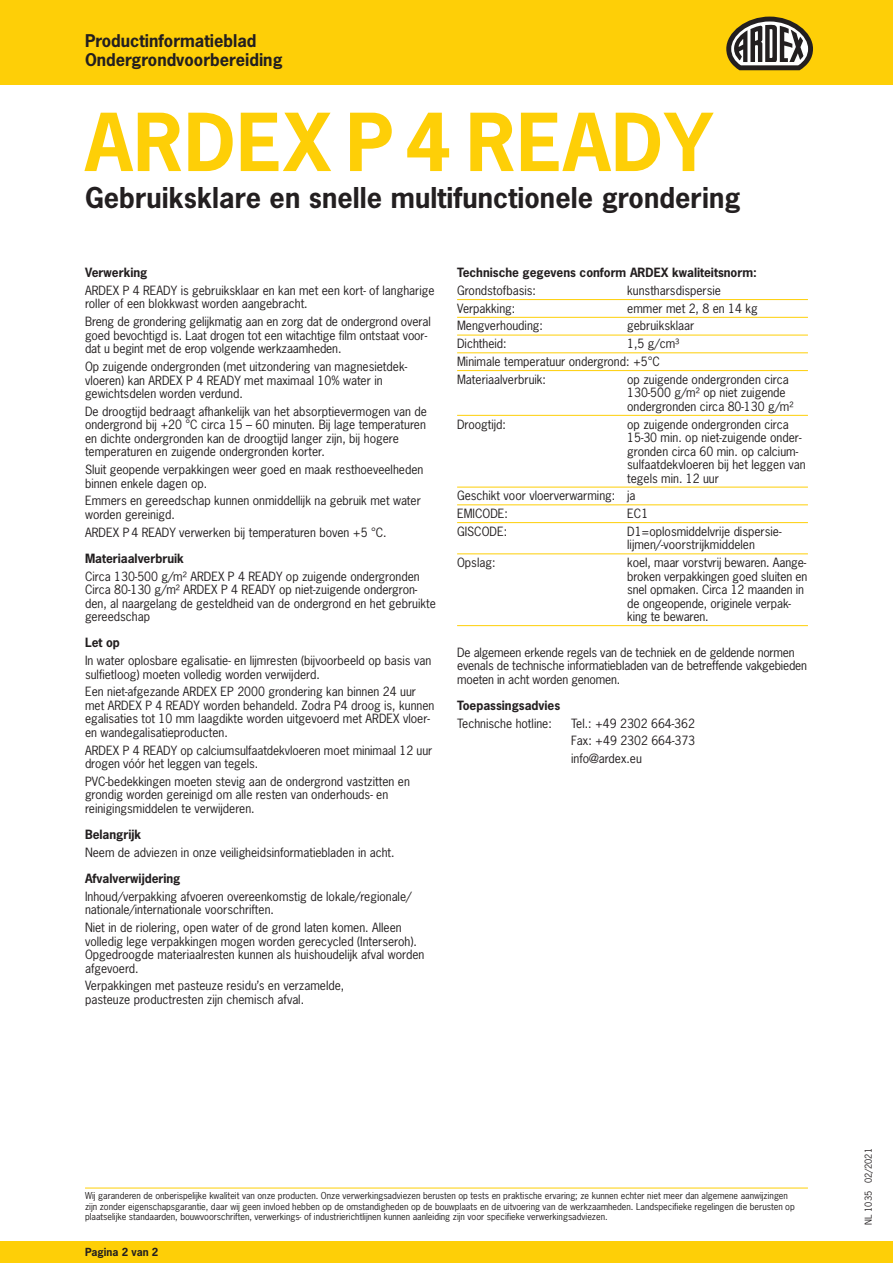
<style>
.page{position:relative;width:893px;height:1263px;background:#fff}
.page>*{position:absolute;margin:0;border:0;box-sizing:border-box;transform-origin:0 0}
.t1{font:700 75px "News Gothic Std";letter-spacing:.015em;color:#fecf07}
.t2{font:700 27px "News Gothic Std";letter-spacing:.005em;color:#231f20}
.t3{font:700 16.5px/19.5px "News Gothic Std";color:#231f20}
.t4{font:12px/13.5px "News Gothic Std";color:#231f20}
.t5{font:700 12px "News Gothic Std";color:#231f20}
.t6{font:700 10.5px "News Gothic Std";color:#231f20}
.t7{font:9px/10.5px "News Gothic Std";color:#231f20}
</style>
<div class="page">
<div style="left:0;top:0;width:893px;height:85px;background:#fecf07"></div>
<div style="left:0;top:1242px;width:893px;height:21px;background:#fecf07"></div>
<hr style="left:457px;top:299px;width:351px;height:1px;background:#fecf07">
<hr style="left:457px;top:317px;width:351px;height:1px;background:#fecf07">
<hr style="left:457px;top:335px;width:351px;height:1px;background:#fecf07">
<hr style="left:457px;top:352px;width:351px;height:1px;background:#fecf07">
<hr style="left:457px;top:370px;width:351px;height:1px;background:#fecf07">
<hr style="left:457px;top:415px;width:351px;height:1px;background:#fecf07">
<hr style="left:457px;top:487px;width:351px;height:1px;background:#fecf07">
<hr style="left:457px;top:504px;width:351px;height:1px;background:#fecf07">
<hr style="left:457px;top:522px;width:351px;height:1px;background:#fecf07">
<hr style="left:457px;top:553px;width:351px;height:1px;background:#fecf07">
<hr style="left:457px;top:625px;width:351px;height:1px;background:#fecf07">
<svg style="left:726px;top:17px;width:87px;height:53px"></svg>
<hr style="left:85px;top:1188px;width:723px;height:1px;background:#fecf07">
<h3 class="t3" style="left:85px;top:31px;width:199px">Productinformatieblad<br>Ondergrondvoorbereiding</h3>
<h1 class="t1" style="left:85px;top:93px;width:629px">ARDEX P4 READY</h1>
<h2 class="t2" style="left:85px;top:180px;width:657px">Gebruiksklare en snelle multifunctionele grondering</h2>
<p class="t5" style="left:85px;top:265px;width:64px">Verwerking</p>
<p class="t4" style="left:85px;top:284px;width:351px">ARDEX P 4 READY is gebruiksklaar en kan met een kort- of langharige roller of een blokkwast worden aangebracht.</p>
<p class="t4" style="left:85px;top:315px;width:347px">Breng de grondering gelijkmatig aan en zorg dat de ondergrond overal goed bevochtigd is. Laat drogen tot een witachtige film ontstaat voor&shy;dat u begint met de erop volgende werkzaamheden.</p>
<p class="t4" style="left:85px;top:360px;width:324px">Op zuigende ondergronden (met uitzondering van magnesietdek&shy;vloeren) kan ARDEX P 4 READY met maximaal 10% water in gewichtsdelen worden verdund.</p>
<p class="t4" style="left:85px;top:404px;width:343px">De droogtijd bedraagt afhankelijk van het absorptievermogen van de ondergrond bij +20 °C circa 15 – 60 minuten. Bij lage temperaturen en dichte ondergronden kan de droogtijd langer zijn, bij hogere temperaturen en zuigende ondergronden korter.</p>
<p class="t4" style="left:85px;top:463px;width:340px">Sluit geopende verpakkingen weer goed en maak resthoeveelheden binnen enkele dagen op.</p>
<p class="t4" style="left:85px;top:494px;width:337px">Emmers en gereedschap kunnen onmiddellijk na gebruik met water worden gereinigd.</p>
<p class="t4" style="left:85px;top:525px;width:303px">ARDEX P 4 READY verwerken bij temperaturen boven +5 °C.</p>
<p class="t5" style="left:85px;top:550px;width:100px">Materiaalverbruik</p>
<p class="t4" style="left:85px;top:569px;width:352px">Circa 130-500 g/m² ARDEX P 4 READY op zuigende ondergronden Circa 80-130 g/m² ARDEX P 4 READY op niet-zuigende ondergron&shy;den, al naargelang de gesteldheid van de ondergrond en het gebruikte gereedschap</p>
<p class="t5" style="left:85px;top:635px;width:36px">Let op</p>
<p class="t4" style="left:85px;top:654px;width:348px">In water oplosbare egalisatie- en lijmresten (bijvoorbeeld op basis van sulfietloog) moeten volledig worden verwijderd.</p>
<p class="t4" style="left:85px;top:685px;width:351px">Een niet-afgezande ARDEX EP 2000 grondering kan binnen 24 uur met ARDEX P 4 READY worden behandeld. Zodra P4 droog is, kunnen egalisaties tot 10 mm laagdikte worden uitgevoerd met ARDEX vloer&shy;en wandegalisatieproducten.</p>
<p class="t4" style="left:85px;top:743px;width:349px">ARDEX P 4 READY op calciumsulfaatdekvloeren moet minimaal 12 uur drogen vóór het leggen van tegels.</p>
<p class="t4" style="left:85px;top:774px;width:326px">PVC-bedekkingen moeten stevig aan de ondergrond vastzitten en grondig worden gereinigd om alle resten van onderhouds- en reinigingsmiddelen te verwijderen.</p>
<p class="t5" style="left:85px;top:826px;width:58px">Belangrijk</p>
<p class="t4" style="left:85px;top:845px;width:311px">Neem de adviezen in onze veiligheidsinformatiebladen in acht.</p>
<p class="t5" style="left:85px;top:870px;width:97px">Afvalverwijdering</p>
<p class="t4" style="left:85px;top:889px;width:328px">Inhoud/verpakking afvoeren overeenkomstig de lokale/regionale/ nationale/internationale voorschriften.</p>
<p class="t4" style="left:85px;top:921px;width:341px">Niet in de riolering, open water of de grond laten komen. Alleen volledig lege verpakkingen mogen worden gerecycled (Interseroh).<br>Opgedroogde materiaalresten kunnen als huishoudelijk afval worden afgevoerd.</p>
<p class="t4" style="left:85px;top:979px;width:261px">Verpakkingen met pasteuze residu’s en verzamelde, pasteuze productresten zijn chemisch afval.</p>
<p class="t5" style="left:457px;top:265px;width:301px">Technische gegevens conform ARDEX kwaliteitsnorm:</p>
<p class="t4" style="left:457px;top:284px;width:80px">Grondstofbasis:</p>
<p class="t4" style="left:627px;top:284px;width:95px">kunstharsdispersie</p>
<p class="t4" style="left:457px;top:301px;width:60px">Verpakking:</p>
<p class="t4" style="left:627px;top:301px;width:132px">emmer met 2, 8 en 14 kg</p>
<p class="t4" style="left:457px;top:319px;width:87px">Mengverhouding:</p>
<p class="t4" style="left:627px;top:319px;width:69px">gebruiksklaar</p>
<p class="t4" style="left:457px;top:337px;width:51px">Dichtheid:</p>
<p class="t4" style="left:457px;top:335px;width:224px;line-height:17.7px;text-indent:170px">1,5 g/cm³<br>Minimale temperatuur ondergrond: +5°C<br>Materiaalverbruik:</p>
<p class="t4" style="left:627px;top:372px;width:168px">op zuigende ondergronden circa<br>130-500 g/m² op niet zuigende ondergronden circa 80-130 g/m²</p>
<p class="t4" style="left:457px;top:417px;width:50px">Droogtijd:</p>
<p class="t4" style="left:627px;top:417px;width:180px">op zuigende ondergronden circa<br>15-30 min. op niet-zuigende onder&shy;gronden circa 60 min. op calcium&shy;sulfaatdekvloeren bij het leggen van tegels min. 12 uur</p>
<p class="t4" style="left:457px;top:487px;width:180px;line-height:17.7px">Geschikt voor vloerverwarming: ja<br>EMICODE:</p>
<p class="t4" style="left:627px;top:507px;width:23px">EC1</p>
<p class="t4" style="left:457px;top:524px;width:52px">GISCODE:</p>
<p class="t4" style="left:627px;top:524px;width:156px">D1=oplosmiddelvrije dispersie&shy;lijmen/-voorstrijkmiddelen</p>
<p class="t4" style="left:457px;top:556px;width:40px">Opslag:</p>
<p class="t4" style="left:627px;top:556px;width:182px">koel, maar vorstvrij bewaren. Aange&shy;broken verpakkingen goed sluiten en snel opmaken. Circa 12 maanden in de ongeopende, originele verpak&shy;king te bewaren.</p>
<p class="t4" style="left:457px;top:645px;width:351px">De algemeen erkende regels van de techniek en de geldende normen evenals de technische informatiebladen van de betreffende vakgebieden moeten in acht worden genomen.</p>
<p class="t5" style="left:457px;top:697px;width:105px">Toepassingsadvies</p>
<p class="t4" style="left:457px;top:716px;width:96px">Technische hotline:</p>
<p class="t4" style="left:571px;top:714px;width:125px;line-height:17.7px;text-align:justify">Tel.: +49 2302 664-362<br>Fax: +49 2302 664-373 info@ardex.eu</p>
<p class="t7" style="left:85px;top:1191px;width:711px">Wij garanderen de onberispelijke kwaliteit van onze producten. Onze verwerkingsadviezen berusten op tests en praktische ervaring; ze kunnen echter niet meer dan algemene aanwijzingen zijn zonder eigenschapsgarantie, daar wij geen invloed hebben op de omstandigheden op de bouwplaats en de uitvoering van de werkzaamheden. Landspecifieke regelingen die berusten op plaatselijke standaarden, bouwvoorschriften, verwerkings- of industrierichtlijnen kunnen aanleiding zijn voor specifieke verwerkingsadviezen.</p>
<p class="t6" style="left:85px;top:1245px;width:75px">Pagina 2 van 2</p>
<p class="t7" style="left:863px;top:1225px;width:78px;rotate:-90deg">NL 1035 02/2021</p>
</div>
